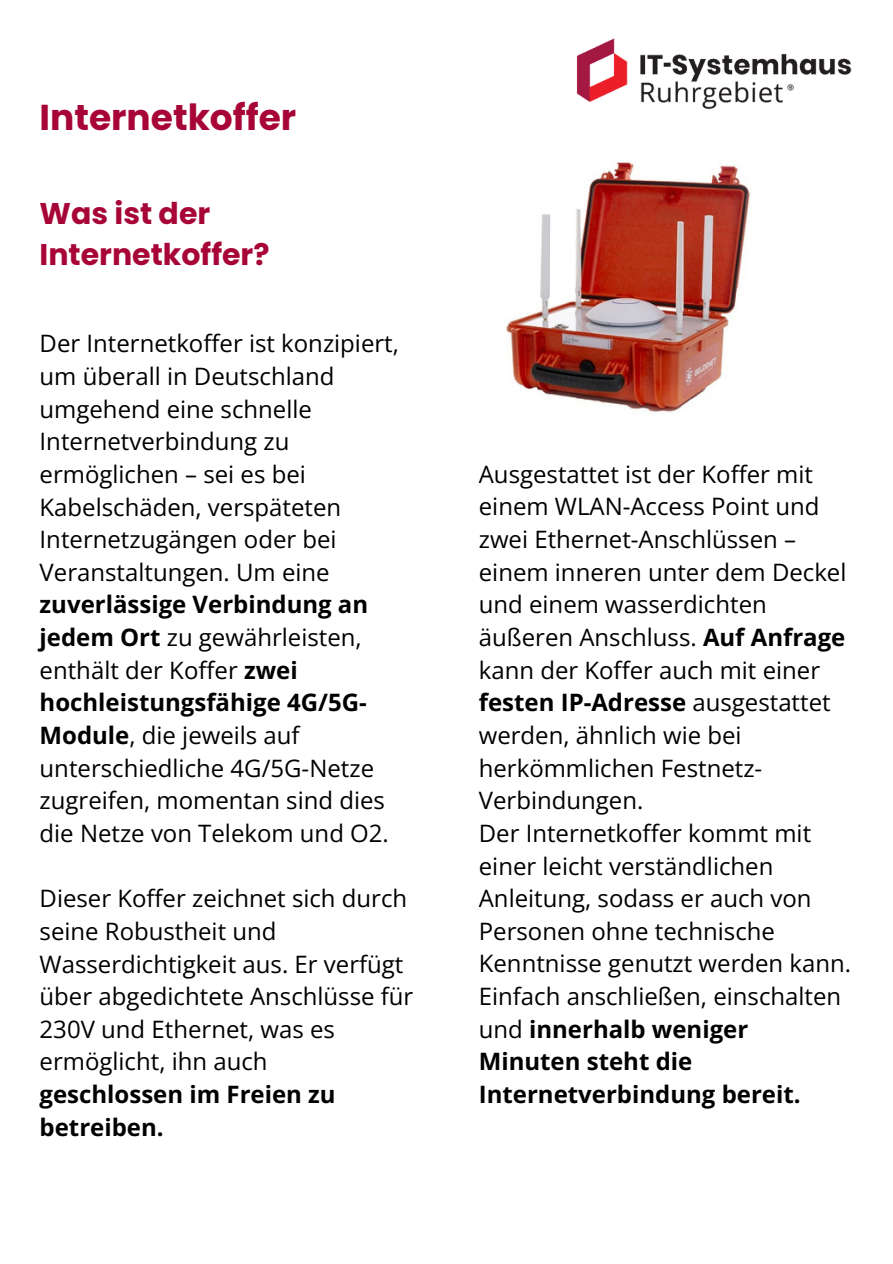
<style>
.page{position:relative;width:893px;height:1264px;background:#fff}
.page>*{position:absolute;margin:0;border:0;box-sizing:border-box;transform-origin:0 0}
.t1{font:700 36px "Poppins";color:#a70537}
.t2{font:700 30px/41.7px "Poppins";color:#a70537}
.t3{font:24px/32.7px "Open Sans";color:#000}
.s1{font-weight:700}
</style>
<div class="page">
<img style="left:576px;top:38px;width:276px;height:72px">
<img style="left:506px;top:162px;width:244px;height:250px">
<h2 class="t1" style="left:40px;top:92px;width:258px">Internetkoffer</h2>
<p class="t2" style="left:40px;top:192px;width:231px">Was ist der<br>Internetkoffer?</p>
<p class="t3" style="left:40px;top:327px;width:361px">Der Internetkoffer ist konzipiert, um überall in Deutschland umgehend eine schnelle<br>Internetverbindung zu ermöglichen – sei es bei<br>Kabelschäden, verspäteten<br>Internetzugängen oder bei<br>Veranstaltungen. Um eine <span class="s1">zuverlässige Verbindung an jedem Ort</span> zu gewährleisten, enthält der Koffer <span class="s1">zwei hochleistungsfähige 4G/5G-<br>Module</span>, die jeweils auf unterschiedliche 4G/5G-Netze zugreifen, momentan sind dies die Netze von Telekom und O2.</p>
<p class="t3" style="left:40px;top:881px;width:375px">Dieser Koffer zeichnet sich durch seine Robustheit und<br>Wasserdichtigkeit aus. Er verfügt über abgedichtete Anschlüsse für<br>230V und Ethernet, was es ermöglicht, ihn auch <span class="s1">geschlossen im Freien zu betreiben.</span></p>
<p class="t3" style="left:479px;top:457px;width:369px">Ausgestattet ist der Koffer mit einem WLAN-Access Point und zwei Ethernet-Anschlüssen – einem inneren unter dem Deckel und einem wasserdichten äußeren Anschluss. <span class="s1">Auf Anfrage </span>kann der Koffer auch mit einer <span class="s1">festen IP-Adresse</span> ausgestattet werden, ähnlich wie bei herkömmlichen Festnetz-<br>Verbindungen.</p>
<p class="t3" style="left:479px;top:816px;width:374px">Der Internetkoffer kommt mit einer leicht verständlichen<br>Anleitung, sodass er auch von<br>Personen ohne technische<br>Kenntnisse genutzt werden kann.<br>Einfach anschließen, einschalten und <span class="s1">innerhalb weniger<br>Minuten steht die<br>Internetverbindung bereit.</span></p>
</div>
